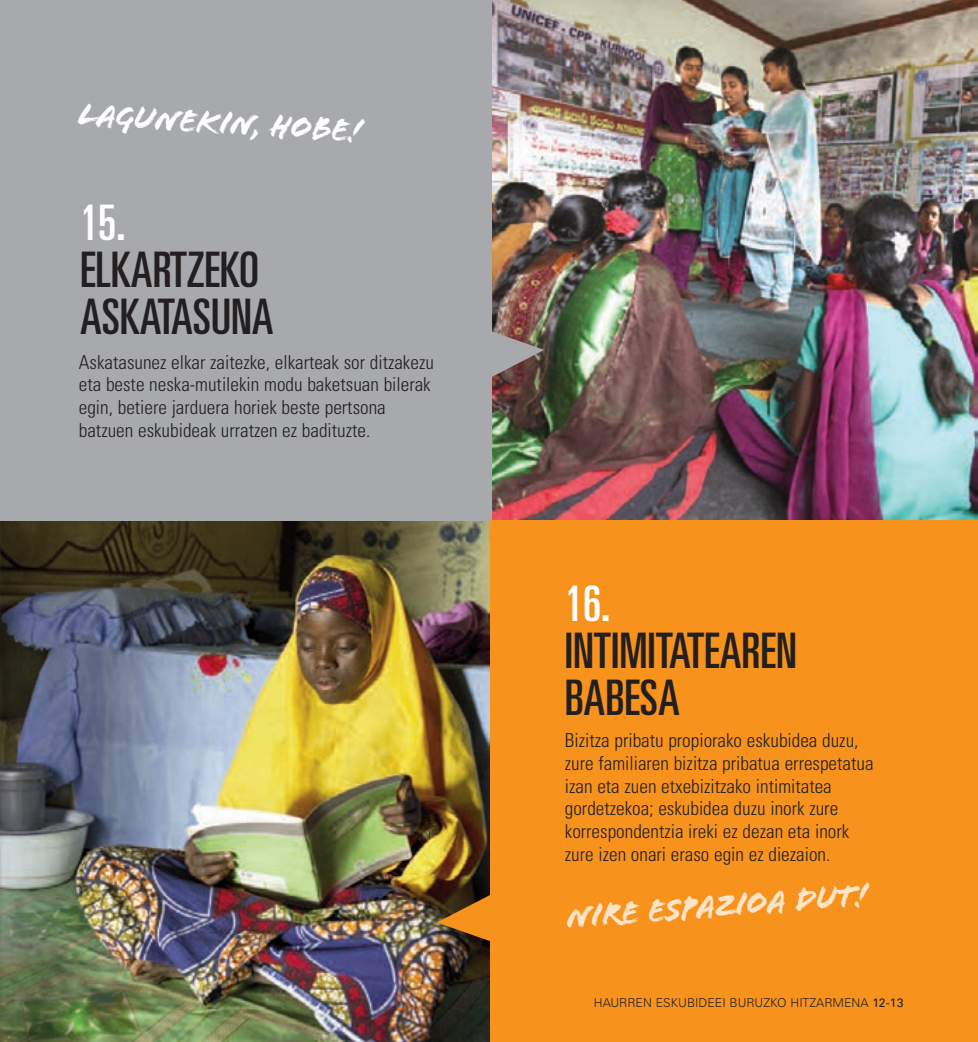
<style>
.page{position:relative;width:978px;height:1042px;background:#fff}
.page>*{position:absolute;margin:0;border:0;box-sizing:border-box;transform-origin:0 0}
.t1{font:ultra-condensed 49px/47.2px "Univers";color:#231f20}
.t2{font:ultra-condensed 49px "Univers";color:#fff}
.t3{font:33.25px "Flood";color:#fee5ca}
.t4{font:33.25px "Flood";color:#fff}
.t5{font:300 condensed 19.25px/22.8px "Univers";color:#231f20}
.t6{font:300 12.25px "Univers";color:#231f20}
.s1{font-weight:400}
</style>
<div class="page">
<img style="left:0;top:521px;width:490px;height:521px">
<img style="left:491px;top:0;width:486px;height:521px">
<div style="left:0;top:0;width:491px;height:521px;background:#a8a9ad"></div>
<div style="left:490px;top:521px;width:487px;height:521px;background:#f7931d"></div>
<svg style="left:491px;top:330px;width:53px;height:49px;background:#867874"></svg>
<svg style="left:437px;top:893px;width:53px;height:50px;background:#905b1d"></svg>
<h2 class="t4" style="left:79px;top:94px;width:286px;rotate:3deg">Lagunekin, hobe!</h2>
<h1 class="t2" style="left:80px;top:204px;width:47px">15.</h1>
<h1 class="t1" style="left:80px;top:250px;width:195px">ELKARTZEKO<br>ASKATASUNA</h1>
<p class="t5" style="left:79px;top:352px;width:356px">Askatasunez elkar zaitezke, elkarteak sor ditzakezu eta beste neska-mutilekin modu baketsuan bilerak egin, betiere jarduera horiek beste pertsona batzuen eskubideak urratzen ez badituzte.</p>
<h1 class="t2" style="left:564px;top:585px;width:47px">16.</h1>
<h1 class="t1" style="left:564px;top:631px;width:233px">INTIMITATEAREN<br>BABESA</h1>
<p class="t5" style="left:564px;top:730px;width:310px">Bizitza pribatu propiorako eskubidea duzu, zure familiaren bizitza pribatua errespetatua izan eta zuen etxebizitzako intimitatea gordetzekoa; eskubidea duzu inork zure korrespondentzia ireki ez dezan eta inork zure izen onari eraso egin ez diezaion.</p>
<h2 class="t3" style="left:564px;top:895px;width:304px;rotate:-4deg">Nire espazioa dut!</h2>
<p class="t6" style="left:593px;top:997px;width:311px">HAURREN ESKUBIDEEI BURUZKO HITZARMENA <span class="s1">12-13</span></p>
</div>
